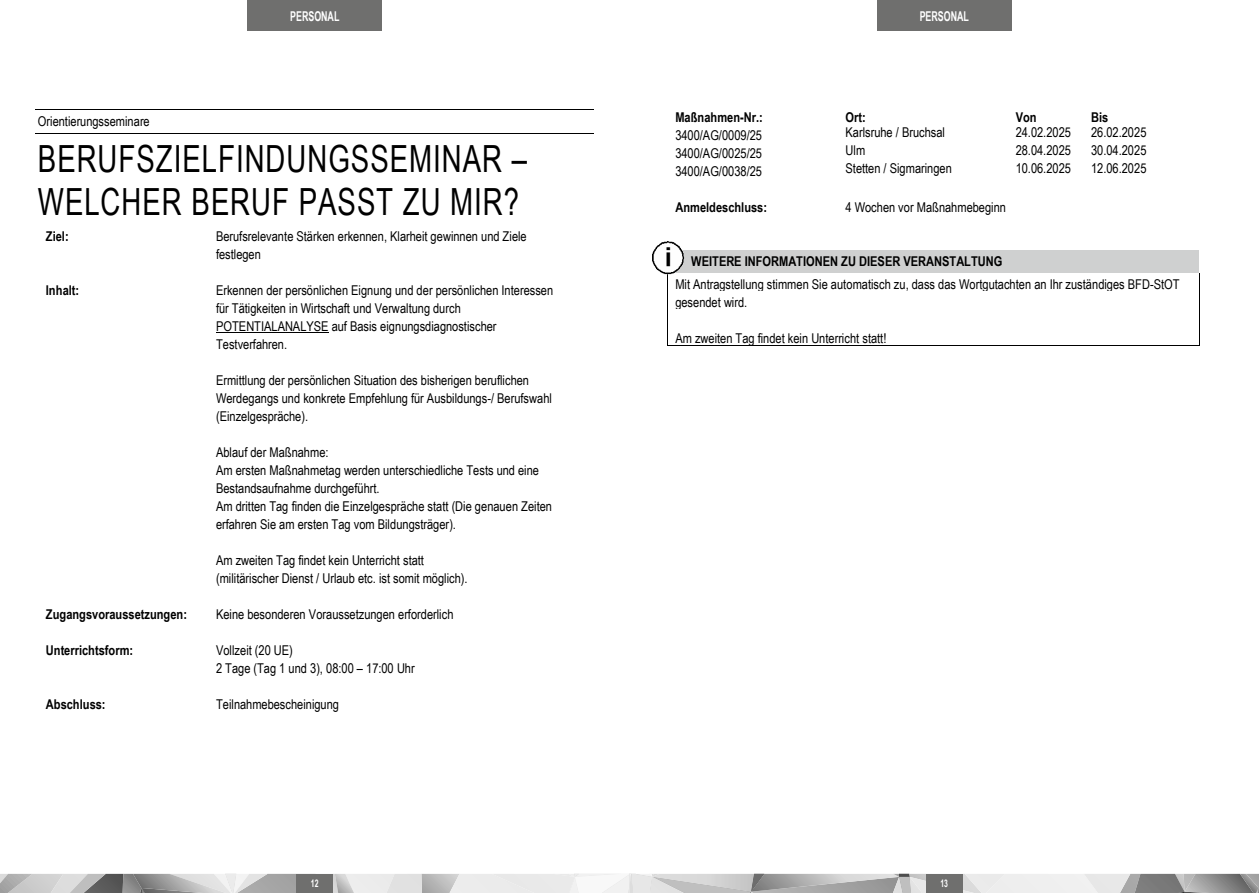
<style>
.page{position:relative;width:1259px;height:893px;background:#fff}
.page>*{position:absolute;margin:0;border:0;box-sizing:border-box;transform-origin:0 0}
.t1{font:37.5px/43.2px "Arial Narrow";letter-spacing:.03em;color:#000;scale:.9 1}
.t2{font:13.5px/18px "Arial Narrow";letter-spacing:-.005em;color:#000}
.t3{font:700 13.5px "Arial Narrow";color:#000}
.t4{font:700 13.5px "Arial Narrow";color:#fff;scale:.8 1}
.t5{font:700 10.5px "Arial Narrow";color:#fff;scale:.8 1}
.s1{font-weight:700}
</style>
<div class="page">
<svg style="left:0;top:874px;width:1259px;height:19px;background:#c5c5c5"></svg>
<div style="left:297px;top:874px;width:36px;height:19px;background:#6f6f6e"></div>
<div style="left:926px;top:874px;width:36px;height:19px;background:#6f6f6e"></div>
<div style="left:248px;top:0;width:134px;height:31px;background:#6f6f6e"></div>
<div style="left:877px;top:0;width:134px;height:31px;background:#6f6f6e"></div>
<hr style="left:36px;top:109px;width:558px;height:1px;background:#000">
<hr style="left:36px;top:133px;width:558px;height:1px;background:#000">
<hr style="left:216px;top:333px;width:113px;height:1px;background:#000">
<div style="left:675px;top:251px;width:516px;height:22px;background:#cfd0d0"></div>
<hr style="left:667px;top:273px;width:1px;height:72px;background:#000">
<hr style="left:668px;top:345px;width:530px;height:1px;background:#000">
<hr style="left:1198px;top:273px;width:1px;height:72px;background:#000">
<img style="left:652px;top:241px;width:44px;height:34px">
<p class="t4" style="left:290px;top:6px;width:63px">PERSONAL</p>
<p class="t4" style="left:919px;top:6px;width:63px">PERSONAL</p>
<p class="t2" style="left:38px;top:112px;width:113px">Orientierungsseminare</p>
<p class="t1" style="left:38px;top:136px;width:545px">BERUFSZIELFINDUNGSSEMINAR –<br>WELCHER BERUF PASST ZU MIR?</p>
<p class="t3" style="left:46px;top:226px;width:24px">Ziel:</p>
<p class="t2" style="left:216px;top:227px;width:312px">Berufsrelevante Stärken erkennen, Klarheit gewinnen und Ziele festlegen</p>
<p class="t3" style="left:46px;top:280px;width:35px">Inhalt:</p>
<p class="t2" style="left:216px;top:281px;width:339px">Erkennen der persönlichen Eignung und der persönlichen Interessen für Tätigkeiten in Wirtschaft und Verwaltung durch POTENTIALANALYSE auf Basis eignungsdiagnostischer Testverfahren.</p>
<p class="t2" style="left:216px;top:371px;width:337px">Ermittlung der persönlichen Situation des bisherigen beruflichen<br>Werdegangs und konkrete Empfehlung für Ausbildungs-/ Berufswahl (Einzelgespräche).</p>
<p class="t2" style="left:216px;top:443px;width:337px">Ablauf der Maßnahme:<br>Am ersten Maßnahmetag werden unterschiedliche Tests und eine Bestandsaufnahme durchgeführt.<br>Am dritten Tag finden die Einzelgespräche statt (Die genauen Zeiten erfahren Sie am ersten Tag vom Bildungsträger).</p>
<p class="t2" style="left:216px;top:551px;width:253px">Am zweiten Tag findet kein Unterricht statt (militärischer Dienst / Urlaub etc. ist somit möglich).</p>
<p class="t3" style="left:46px;top:604px;width:143px">Zugangsvoraussetzungen:</p>
<p class="t2" style="left:216px;top:605px;width:239px">Keine besonderen Voraussetzungen erforderlich</p>
<p class="t3" style="left:46px;top:640px;width:89px">Unterrichtsform:</p>
<p class="t2" style="left:216px;top:641px;width:200px">Vollzeit (20 UE)<br>2 Tage (Tag 1 und 3), 08:00 – 17:00 Uhr</p>
<p class="t3" style="left:46px;top:694px;width:61px">Abschluss:</p>
<p class="t2" style="left:216px;top:695px;width:124px">Teilnahmebescheinigung</p>
<p class="t3" style="left:675px;top:107px;width:89px">Maßnahmen-Nr.:</p>
<p class="t3" style="left:845px;top:107px;width:22px">Ort:</p>
<p class="t3" style="left:1015px;top:107px;width:22px">Von</p>
<p class="t3" style="left:1091px;top:107px;width:19px">Bis</p>
<p class="t2" style="left:675px;top:126px;width:88px">3400/AG/0009/25</p>
<p class="t2" style="left:845px;top:123px;width:101px">Karlsruhe / Bruchsal</p>
<p class="t2" style="left:1015px;top:123px;width:57px">24.02.2025</p>
<p class="t2" style="left:1091px;top:123px;width:57px">26.02.2025</p>
<p class="t2" style="left:675px;top:144px;width:88px">3400/AG/0025/25</p>
<p class="t2" style="left:845px;top:141px;width:21px">Ulm</p>
<p class="t2" style="left:1015px;top:141px;width:57px">28.04.2025</p>
<p class="t2" style="left:1091px;top:141px;width:57px">30.04.2025</p>
<p class="t2" style="left:675px;top:162px;width:88px">3400/AG/0038/25</p>
<p class="t2" style="left:845px;top:159px;width:108px">Stetten / Sigmaringen</p>
<p class="t2" style="left:1015px;top:159px;width:57px">10.06.2025</p>
<p class="t2" style="left:1091px;top:159px;width:57px">12.06.2025</p>
<p class="t3" style="left:675px;top:197px;width:93px">Anmeldeschluss:</p>
<p class="t2" style="left:845px;top:198px;width:162px">4 Wochen vor Maßnahmebeginn</p>
<p class="t2" style="left:675px;top:249px;width:505px;line-height:22.6px;text-indent:16px"><span class="s1">WEITERE INFORMATIONEN ZU DIESER VERANSTALTUNG<br></span>Mit Antragstellung stimmen Sie automatisch zu, dass das Wortgutachten an Ihr zuständiges BFD-StOT</p>
<p class="t2" style="left:675px;top:292px;width:73px">gesendet wird.</p>
<p class="t2" style="left:675px;top:328px;width:212px">Am zweiten Tag findet kein Unterricht statt!</p>
<p class="t5" style="left:311px;top:875px;width:11px">12</p>
<p class="t5" style="left:940px;top:875px;width:11px">13</p>
</div>
